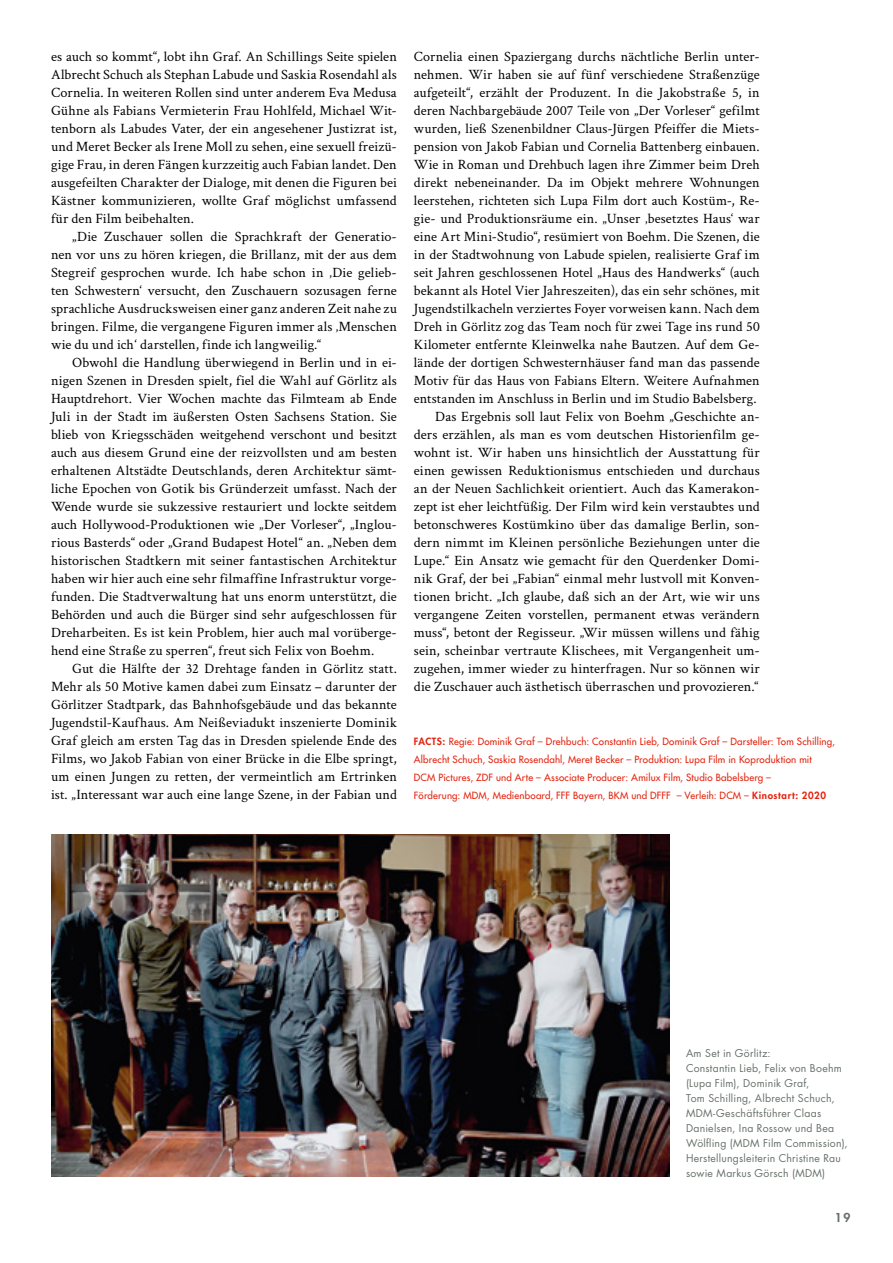
<style>
.page{position:relative;width:893px;height:1263px;background:#fff}
.page>*{position:absolute;margin:0;border:0;box-sizing:border-box;transform-origin:0 0}
.t1{font:14.25px/18px "Crimson Text";letter-spacing:.005em;color:#000;text-align:justify}
.t2{font:800 12px "Futura Std";color:#677169}
.t3{font:10.5px/15px "Futura Std";letter-spacing:.02em;color:#677169}
.t4{font:500 9.75px/18px "Futura Std";letter-spacing:.02em;color:#e4230e}
.s1{font-weight:800}
</style>
<div class="page">
<img style="left:51px;top:835px;width:618px;height:342px">
<p class="t1" style="left:51px;top:46px;width:347px">es auch so kommt“, lobt ihn Graf. An Schillings Seite spielen Albrecht Schuch als Stephan Labude und Saskia Rosendahl als Cornelia. In weiteren Rollen sind unter anderem Eva Medusa Gühne als Fabians Vermieterin Frau Hohlfeld, Michael Wit&shy;tenborn als Labudes Vater, der ein angesehener Justizrat ist, und Meret Becker als Irene Moll zu sehen, eine sexuell freizü&shy;gige Frau, in deren Fängen kurzzeitig auch Fabian landet. Den ausgefeilten Charakter der Dialoge, mit denen die Figuren bei Kästner kommunizieren, wollte Graf möglichst umfassend für den Film beibehalten.</p>
<p class="t1" style="left:51px;top:226px;width:347px;text-indent:21px">„Die Zuschauer sollen die Sprachkraft der Generatio&shy;nen vor uns zu hören kriegen, die Brillanz, mit der aus dem Stegreif gesprochen wurde. Ich habe schon in ‚Die gelieb&shy;ten Schwestern‘ versucht, den Zuschauern sozusagen ferne sprachliche Ausdrucksweisen einer ganz anderen Zeit nahe zu bringen. Filme, die vergangene Figuren immer als ‚Menschen wie du und ich‘ darstellen, finde ich langweilig.“</p>
<p class="t1" style="left:51px;top:352px;width:347px;text-indent:21px">Obwohl die Handlung überwiegend in Berlin und in ei&shy;nigen Szenen in Dresden spielt, fiel die Wahl auf Görlitz als Hauptdrehort. Vier Wochen machte das Filmteam ab Ende Juli in der Stadt im äußersten Osten Sachsens Station. Sie blieb von Kriegsschäden weitgehend verschont und besitzt auch aus diesem Grund eine der reizvollsten und am besten erhaltenen Altstädte Deutschlands, deren Architektur sämt&shy;liche Epochen von Gotik bis Gründerzeit umfasst. Nach der Wende wurde sie sukzessive restauriert und lockte seitdem auch Hollywood-Produktionen wie „Der Vorleser“, „Inglou&shy;rious Basterds“ oder „Grand Budapest Hotel“ an. „Neben dem historischen Stadtkern mit seiner fantastischen Architektur haben wir hier auch eine sehr filmaffine Infrastruktur vorge&shy;funden. Die Stadtverwaltung hat uns enorm unterstützt, die Behörden und auch die Bürger sind sehr aufgeschlossen für Dreharbeiten. Es ist kein Problem, hier auch mal vorüberge&shy;hend eine Straße zu sperren“, freut sich Felix von Boehm.</p>
<p class="t1" style="left:51px;top:658px;width:347px;text-indent:21px">Gut die Hälfte der 32 Drehtage fanden in Görlitz statt.<br>Mehr als 50 Motive kamen dabei zum Einsatz – darunter der Görlitzer Stadtpark, das Bahnhofsgebäude und das bekannte Jugendstil-Kaufhaus. Am Neißeviadukt inszenierte Dominik Graf gleich am ersten Tag das in Dresden spielende Ende des Films, wo Jakob Fabian von einer Brücke in die Elbe springt, um einen Jungen zu retten, der vermeintlich am Ertrinken ist. „Interessant war auch eine lange Szene, in der Fabian und</p>
<p class="t1" style="left:414px;top:46px;width:347px;text-align:right">Cornelia einen Spaziergang durchs nächtliche Berlin unter&shy;nehmen. Wir haben sie auf fünf verschiedene Straßenzüge aufgeteilt“, erzählt der Produzent. In die Jakobstraße 5, in deren Nachbargebäude 2007 Teile von „Der Vorleser“ gefilmt wurden, ließ Szenenbildner Claus-Jürgen Pfeiffer die Miets&shy;pension von Jakob Fabian und Cornelia Battenberg einbauen.<br>Wie in Roman und Drehbuch lagen ihre Zimmer beim Dreh direkt nebeneinander. Da im Objekt mehrere Wohnungen leerstehen, richteten sich Lupa Film dort auch Kostüm-, Re&shy;gie- und Produktionsräume ein. „Unser ‚besetztes Haus‘ war eine Art Mini-Studio“, resümiert von Boehm. Die Szenen, die in der Stadtwohnung von Labude spielen, realisierte Graf im seit Jahren geschlossenen Hotel „Haus des Handwerks“ (auch bekannt als Hotel Vier Jahreszeiten), das ein sehr schönes, mit Jugendstilkacheln verziertes Foyer vorweisen kann. Nach dem Dreh in Görlitz zog das Team noch für zwei Tage ins rund 50<br>Kilometer entfernte Kleinwelka nahe Bautzen. Auf dem Ge&shy;lände der dortigen Schwesternhäuser fand man das passende Motiv für das Haus von Fabians Eltern. Weitere Aufnahmen entstanden im Anschluss in Berlin und im Studio Babelsberg.<br>Das Ergebnis soll laut Felix von Boehm „Geschichte an&shy;ders erzählen, als man es vom deutschen Historienfilm ge&shy;wohnt ist. Wir haben uns hinsichtlich der Ausstattung für einen gewissen Reduktionismus entschieden und durchaus an der Neuen Sachlichkeit orientiert. Auch das Kamerakon&shy;zept ist eher leichtfüßig. Der Film wird kein verstaubtes und betonschweres Kostümkino über das damalige Berlin, son&shy;dern nimmt im Kleinen persönliche Beziehungen unter die Lupe.“ Ein Ansatz wie gemacht für den Querdenker Domi&shy;nik Graf, der bei „Fabian“ einmal mehr lustvoll mit Konven&shy;tionen bricht. „Ich glaube, daß sich an der Art, wie wir uns vergangene Zeiten vorstellen, permanent etwas verändern muss“, betont der Regisseur. „Wir müssen willens und fähig sein, scheinbar vertraute Klischees, mit Vergangenheit um&shy;zugehen, immer wieder zu hinterfragen. Nur so können wir die Zuschauer auch ästhetisch überraschen und provozieren.“</p>
<p class="t4" style="left:414px;top:732px;width:423px"><span class="s1">FACTS:</span> Regie: Dominik Graf – Drehbuch: Constantin Lieb, Dominik Graf – Darsteller: Tom Schilling, Albrecht Schuch, Saskia Rosendahl, Meret Becker – Produktion: Lupa Film in Koproduktion mit DCM Pictures, ZDF und Arte – Associate Producer: Amilux Film, Studio Babelsberg –<br>Förderung: MDM, Medienboard, FFF Bayern, BKM und DFFF – Verleih: DCM – <span class="s1">Kinostart: 2020</span></p>
<p class="t3" style="left:686px;top:1045px;width:163px">Am Set in Görlitz:<br>Constantin Lieb, Felix von Boehm (Lupa Film), Dominik Graf,<br>Tom Schilling, Albrecht Schuch,<br>MDM-Geschäftsführer Claas<br>Danielsen, Ina Rossow und Bea<br>Wölfling (MDM Film Commission),<br>Herstellungsleiterin Christine Rau sowie Markus Görsch (MDM)</p>
<p class="t2" style="left:835px;top:1210px;width:17px">19</p>
</div>
